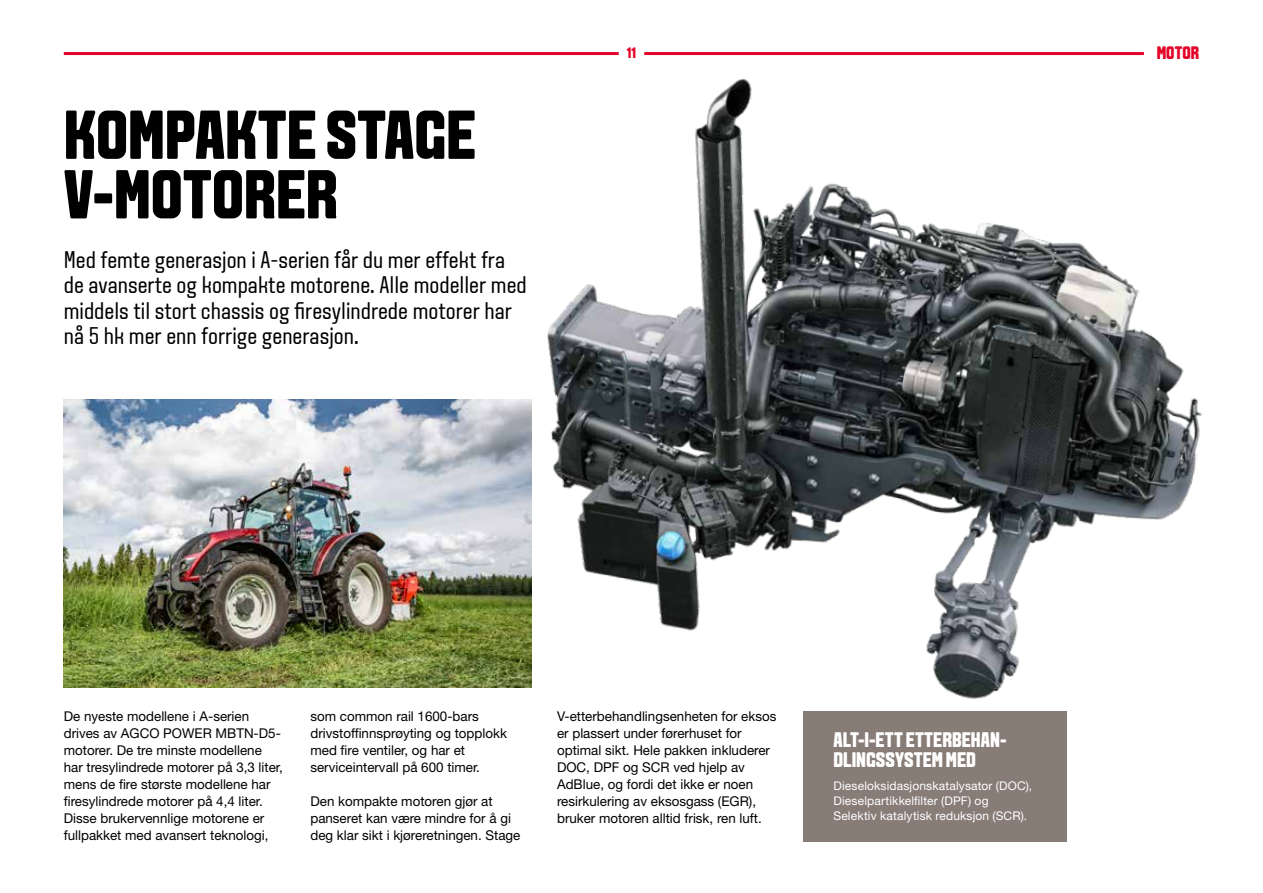
<style>
.page{position:relative;width:1263px;height:893px;background:#fff}
.page>*{position:absolute;margin:0;border:0;box-sizing:border-box;transform-origin:0 0}
.t1{font:700 69px/59.6px "VALTRA Aveny T 2020 Extra";color:#000}
.t2{font:24px/25.5px "VALTRA Aveny T 2020 Regular";color:#000}
.t3{font:700 21px/19.5px "VALTRA Aveny T 2020 Extra";letter-spacing:.005em;color:#fff}
.t4{font:700 18px "VALTRA Aveny T 2020 Extra";letter-spacing:.005em;color:#e40428}
.t5{font:700 15px "VALTRA Aveny T 2020 Extra";color:#e40428}
.t6{font:13.5px/17px "Helvetica Neue LT Std";color:#000}
.t7{font:12px/15px "Helvetica Neue LT Std";letter-spacing:.015em;color:#fff}
</style>
<div class="page">
<img style="left:64px;top:399px;width:407px;height:289px">
<img style="left:471px;top:55px;width:731px;height:729px">
<div style="left:804px;top:711px;width:263px;height:131px;background:#887c77"></div>
<hr style="left:64px;top:52px;width:555px;height:3px;background:#e40428">
<hr style="left:644px;top:52px;width:500px;height:3px;background:#e40428">
<h1 class="t1" style="left:64px;top:104px;width:414px">KOMPAKTE STAGE<br>V-MOTORER</h1>
<h2 class="t2" style="left:64px;top:247px;width:465px">Med femte generasjon i A-serien får du mer effekt fra de avanserte og kompakte motorene. Alle modeller med middels til stort chassis og firesylindrede motorer har nå 5 hk mer enn forrige generasjon.</h2>
<p class="t5" style="left:627px;top:43px;width:11px">11</p>
<h3 class="t4" style="left:1157px;top:41px;width:44px">MOTOR</h3>
<p class="t6" style="left:64px;top:707px;width:221px">De nyeste modellene i A-serien drives av AGCO POWER MBTN-D5- motorer. De tre minste modellene har tresylindrede motorer på 3,3 liter, mens de fire største modellene har firesylindrede motorer på 4,4 liter.<br>Disse brukervennlige motorene er fullpakket med avansert teknologi,</p>
<p class="t6" style="left:310px;top:708px;width:198px">som common rail 1600-bars drivstoffinnsprøyting og topplokk med fire ventiler, og har et serviceintervall på 600 timer.</p>
<p class="t6" style="left:310px;top:793px;width:211px">Den kompakte motoren gjør at panseret kan være mindre for å gi deg klar sikt i kjøreretningen. Stage</p>
<p class="t6" style="left:557px;top:708px;width:221px">V-etterbehandlingsenheten for eksos er plassert under førerhuset for optimal sikt. Hele pakken inkluderer DOC, DPF og SCR ved hjelp av AdBlue, og fordi det ikke er noen resirkulering av eksosgass (EGR), bruker motoren alltid frisk, ren luft.</p>
<h3 class="t3" style="left:833px;top:730px;width:175px">ALT-I-ETT ETTERBEHAN-<br>DLINGSSYSTEM MED</h3>
<p class="t7" style="left:833px;top:778px;width:200px">Dieseloksidasjonskatalysator (DOC),<br>Dieselpartikkelfilter (DPF) og<br>Selektiv katalytisk reduksjon (SCR).</p>
</div>
